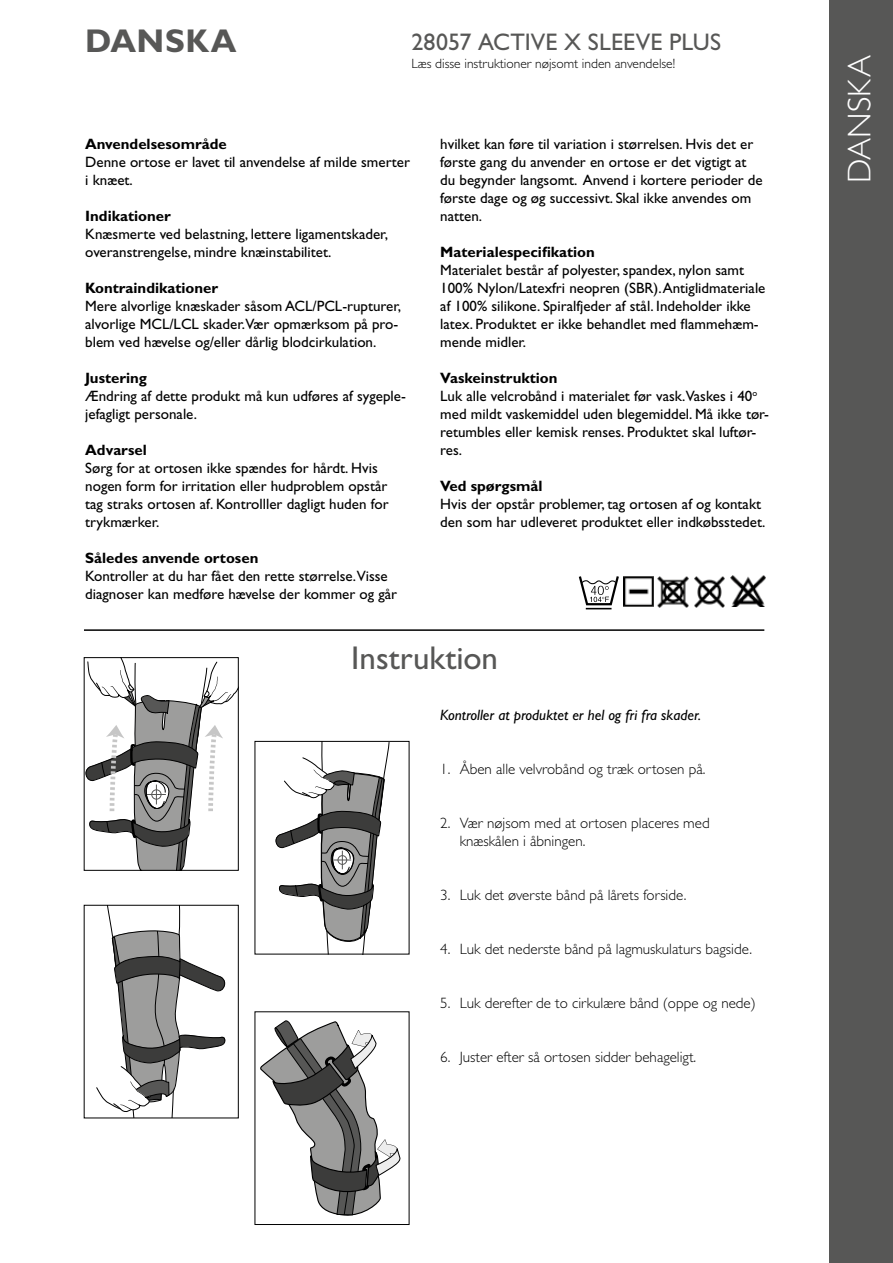
<style>
.page{position:relative;width:893px;height:1263px;background:#fff}
.page>*{position:absolute;margin:0;border:0;box-sizing:border-box;transform-origin:0 0}
.t1{font:33px "Gill Sans Std";color:#575756}
.t2{font:700 33px "Gill Sans Std";letter-spacing:.015em;color:#575756}
.t3{font:300 33px "Gill Sans Std";letter-spacing:.005em;color:#fff}
.t4{font:24px "Gill Sans Std";letter-spacing:.005em;color:#575756}
.t5{font:15px/18px "Gill Sans Std";color:#000}
.t6{font:300 15px/18px "Gill Sans Std";color:#000}
.t7{font:700 15px "Gill Sans Std";color:#000}
.t8{font:italic 15px "Gill Sans Std";color:#000}
.t9{font:300 13.5px "Gill Sans Std";color:#000}
.s1{font-weight:700}
</style>
<div class="page">
<hr style="left:84px;top:629px;width:680px;height:2px;background:#000">
<div style="left:829px;top:0;width:64px;height:1263px;background:#575756"></div>
<svg style="left:579px;top:576px;width:40px;height:33px"></svg>
<img style="left:623px;top:576px;width:30px;height:30px">
<img style="left:657px;top:576px;width:31px;height:31px">
<img style="left:694px;top:576px;width:31px;height:31px">
<img style="left:731px;top:575px;width:34px;height:31px">
<svg style="left:86px;top:659px;width:150px;height:209px"></svg>
<svg style="left:96px;top:907px;width:130px;height:209px"></svg>
<svg style="left:260px;top:1020px;width:141px;height:196px"></svg>
<svg style="left:275px;top:743px;width:115px;height:209px"></svg>
<h1 class="t2" style="left:85px;top:22px;width:153px">DANSKA</h1>
<h2 class="t4" style="left:411px;top:28px;width:311px">28057 ACTIVE X SLEEVE PLUS</h2>
<p class="t9" style="left:411px;top:56px;width:265px">Læs disse instruktioner nøjsomt inden anvendelse!</p>
<p class="t7" style="left:85px;top:135px;width:143px">Anvendelsesområde</p>
<p class="t5" style="left:85px;top:153px;width:326px">Denne ortose er lavet til anvendelse af milde smerter i knæet.</p>
<p class="t7" style="left:85px;top:207px;width:87px">Indikationer</p>
<p class="t5" style="left:85px;top:225px;width:304px">Knæsmerte ved belastning, lettere ligamentskader, overanstrengelse, mindre knæinstabilitet.</p>
<p class="t7" style="left:85px;top:279px;width:134px">Kontraindikationer</p>
<p class="t5" style="left:85px;top:297px;width:317px">Mere alvorlige knæskader såsom ACL/PCL-rupturer, alvorlige MCL/LCL skader.Vær opmærksom på pro&shy;blem ved hævelse og/eller dårlig blodcirkulation.</p>
<p class="t7" style="left:85px;top:369px;width:63px">Justering</p>
<p class="t5" style="left:85px;top:387px;width:322px">Ændring af dette produkt må kun udføres af sygeple&shy;jefagligt personale.</p>
<p class="t7" style="left:85px;top:441px;width:63px">Advarsel</p>
<p class="t5" style="left:85px;top:459px;width:305px">Sørg for at ortosen ikke spændes for hårdt. Hvis nogen form for irritation eller hudproblem opstår tag straks ortosen af. Kontrolller dagligt huden for trykmærker.</p>
<p class="t7" style="left:85px;top:549px;width:175px">Således anvende ortosen</p>
<p class="t5" style="left:85px;top:567px;width:313px">Kontroller at du har fået den rette størrelse.Visse diagnoser kan medføre hævelse der kommer og går</p>
<p class="t5" style="left:440px;top:135px;width:324px">hvilket kan føre til variation i størrelsen. Hvis det er første gang du anvender en ortose er det vigtigt at du begynder langsomt. Anvend i kortere perioder de første dage og øg successivt. Skal ikke anvendes om natten.</p>
<p class="t7" style="left:440px;top:243px;width:156px">Materialespecifikation</p>
<p class="t5" style="left:440px;top:261px;width:327px">Materialet består af polyester, spandex, nylon samt 100% Nylon/Latexfri neopren (SBR). Antiglidmateriale af 100% silikone. Spiralfjeder af stål. Indeholder ikke latex. Produktet er ikke behandlet med flammehæm&shy;mende midler.</p>
<p class="t5" style="left:440px;top:369px;width:330px"><span class="s1">Vaskeinstruktion<br></span>Luk alle velcrobånd i materialet før vask.Vaskes i 40<sup>o </sup>med mildt vaskemiddel uden blegemiddel. Må ikke tør&shy;retumbles eller kemisk renses. Produktet skal luftør&shy;res.</p>
<p class="t7" style="left:440px;top:477px;width:104px">Ved spørgsmål</p>
<p class="t5" style="left:440px;top:495px;width:327px">Hvis der opstår problemer, tag ortosen af og kontakt den som har udleveret produktet eller indkøbsstedet.</p>
<h1 class="t1" style="left:351px;top:639px;width:148px">Instruktion</h1>
<p class="t8" style="left:440px;top:706px;width:262px">Kontroller at produktet er hel og fri fra skader.</p>
<p class="t6" style="left:440px;top:760px;width:267px">1. Åben alle velvrobånd og træk ortosen på.</p>
<p class="t6" style="left:460px;top:814px;width:251px;text-indent:-20px">2. Vær nøjsom med at ortosen placeres med knæskålen i åbningen.</p>
<p class="t6" style="left:440px;top:886px;width:248px">3. Luk det øverste bånd på lårets forside.</p>
<p class="t6" style="left:440px;top:940px;width:313px">4. Luk det nederste bånd på lagmuskulaturs bagside.</p>
<p class="t6" style="left:440px;top:994px;width:317px">5. Luk derefter de to cirkulære bånd (oppe og nede)</p>
<p class="t6" style="left:440px;top:1048px;width:257px">6. Juster efter så ortosen sidder behageligt.</p>
<h1 class="t3" style="left:841px;top:183px;width:130px;rotate:-90deg">DANSKA</h1>
</div>
